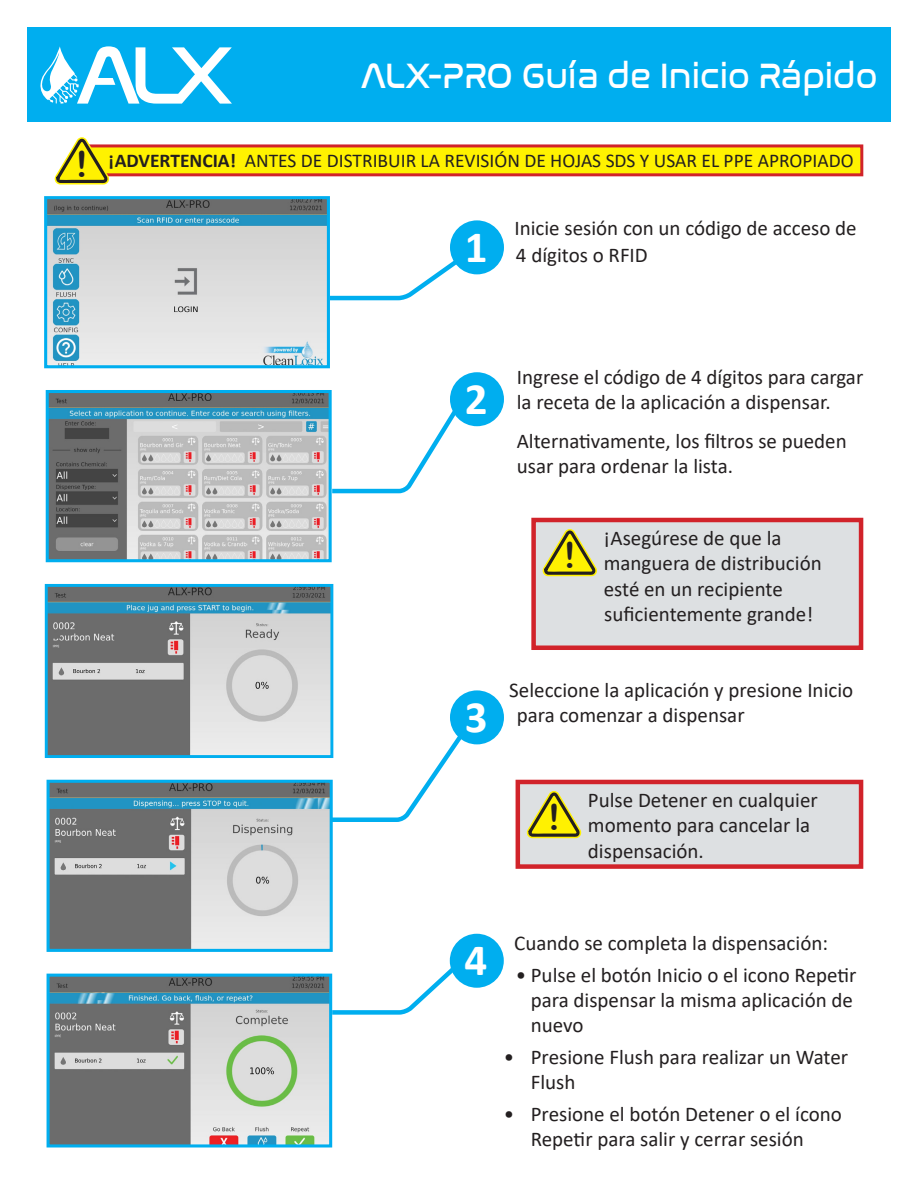
<style>
.page{position:relative;width:918px;height:1188px;background:#fff}
.page>*{position:absolute;margin:0;border:0;box-sizing:border-box;transform-origin:0 0}
.t1{font:700 45px "Calibri";color:#fff}
.t2{font:36px "Nasalization Rg";color:#fff;scale:.9 1}
.t3{font:36px "Arial Rounded MT Bold";color:#231f20}
.t4{font:21px/25.2px "Calibri";color:#231f20}
.t5{font:19.5px "Calibri";color:#231f20}
.s1{font-weight:700}
</style>
<div class="page">
<div style="left:27px;top:28px;width:864px;height:94px;background:#00aeef"></div>
<div style="left:83px;top:146px;width:779px;height:29px;background:#fff200"></div>
<div style="left:82px;top:144px;width:781px;height:32px;border:3px solid #d1232a"></div>
<svg style="left:55px;top:137px;width:54px;height:47px"></svg>
<svg style="left:40px;top:46px;width:192px;height:58px"></svg>
<svg style="left:332px;top:374px;width:148px;height:120px"></svg>
<div style="left:450px;top:372px;width:54px;height:54px;background:#00aeef;border-radius:50%"></div>
<svg style="left:325px;top:712px;width:154px;height:110px"></svg>
<div style="left:450px;top:690px;width:54px;height:54px;background:#00aeef;border-radius:50%"></div>
<svg style="left:328px;top:942px;width:144px;height:75px"></svg>
<div style="left:450px;top:934px;width:54px;height:54px;background:#00aeef;border-radius:50%"></div>
<svg style="left:330px;top:252px;width:151px;height:49px"></svg>
<div style="left:450px;top:220px;width:54px;height:54px;background:#00aeef;border-radius:50%"></div>
<div style="left:534px;top:520px;width:327px;height:128px;background:#dde0e2"></div>
<svg style="left:543px;top:529px;width:54px;height:47px"></svg>
<div style="left:531px;top:518px;width:332px;height:132px;border:4px solid #d1232a"></div>
<img style="left:48px;top:200px;width:278px;height:164px">
<div style="left:44px;top:196px;width:286px;height:172px;border:3px solid #00aeef"></div>
<img style="left:50px;top:394px;width:278px;height:164px">
<div style="left:46px;top:390px;width:286px;height:172px;border:3px solid #00aeef"></div>
<img style="left:49px;top:588px;width:280px;height:166px">
<div style="left:45px;top:584px;width:288px;height:174px;border:3px solid #00aeef"></div>
<img style="left:51px;top:978px;width:277px;height:165px">
<div style="left:47px;top:974px;width:285px;height:173px;border:3px solid #00aeef"></div>
<img style="left:51px;top:784px;width:278px;height:164px">
<div style="left:47px;top:780px;width:286px;height:172px;border:3px solid #00aeef"></div>
<div style="left:518px;top:782px;width:343px;height:85px;background:#dde0e2"></div>
<svg style="left:527px;top:791px;width:54px;height:47px"></svg>
<div style="left:516px;top:780px;width:347px;height:89px;border:4px solid #d1232a"></div>
<h2 class="t3" style="left:76px;top:142px;width:13px">!</h2>
<h2 class="t2" style="left:361px;top:43px;width:575px">ALX-PRO Guía de Inicio Rápido</h2>
<p class="t5" style="left:108px;top:147px;width:747px"><span class="s1">¡ADVERTENCIA!</span> ANTES DE DISTRIBUIR LA REVISIÓN DE HOJAS SDS Y USAR EL PPE APROPIADO</p>
<p class="t1" style="left:465px;top:215px;width:24px">1</p>
<p class="t4" style="left:514px;top:215px;width:344px">Inicie sesión con un código de acceso de</p>
<p class="t4" style="left:516px;top:242px;width:133px">4 dígitos o RFID</p>
<p class="t1" style="left:465px;top:367px;width:24px">2</p>
<p class="t4" style="left:517px;top:364px;width:348px">Ingrese el código de 4 dígitos para cargar la receta de la aplicación a dispensar.</p>
<p class="t4" style="left:517px;top:428px;width:331px">Alternativamente, los filtros se pueden usar para ordenar la lista.</p>
<p class="t3" style="left:564px;top:534px;width:13px">!</p>
<p class="t4" style="left:604px;top:525px;width:219px">¡Asegúrese de que la manguera de distribución esté en un recipiente suficientemente grande!</p>
<p class="t4" style="left:509px;top:677px;width:345px">Seleccione la aplicación y presione Inicio</p>
<p class="t1" style="left:465px;top:685px;width:24px">3</p>
<p class="t4" style="left:517px;top:702px;width:229px">para comenzar a dispensar</p>
<p class="t3" style="left:548px;top:796px;width:13px">!</p>
<p class="t4" style="left:588px;top:787px;width:231px">Pulse Detener en cualquier momento para cancelar la dispensación.</p>
<p class="t1" style="left:465px;top:928px;width:24px">4</p>
<p class="t4" style="left:514px;top:930px;width:315px">Cuando se completa la dispensación:</p>
<p class="t4" style="left:531px;top:962px;width:327px;text-indent:-15px">• Pulse el botón Inicio o el icono Repetir para dispensar la misma aplicación de nuevo</p>
<p class="t4" style="left:531px;top:1044px;width:319px;text-indent:-27px">• Presione Flush para realizar un Water<br>Flush</p>
<p class="t4" style="left:504px;top:1101px;width:340px;text-align:center">• Presione el botón Detener o el ícono<br>Repetir para salir y cerrar sesión</p>
</div>
